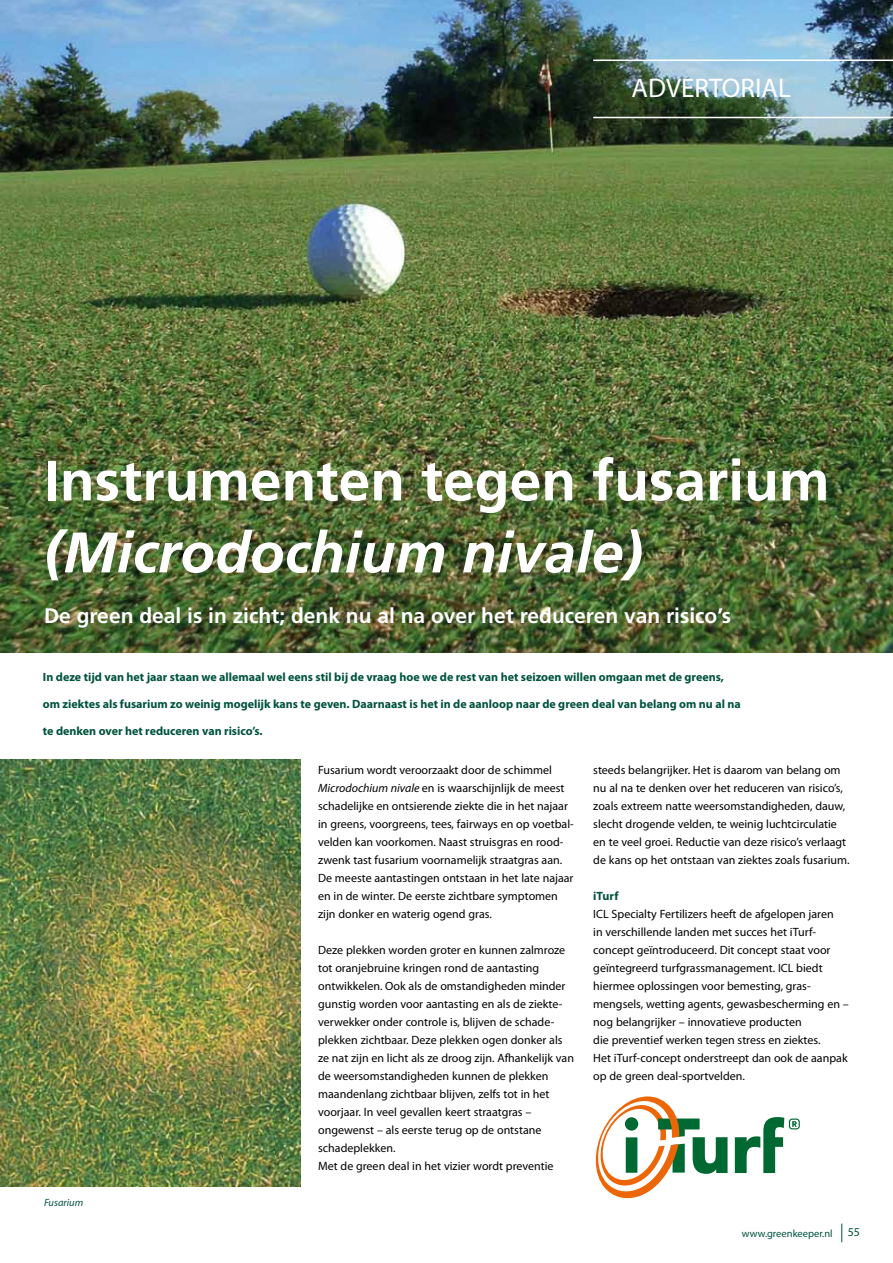
<style>
.page{position:relative;width:893px;height:1263px;background:#fff}
.page>*{position:absolute;margin:0;border:0;box-sizing:border-box;transform-origin:0 0}
.t1{font:700 57px "Frutiger";color:#fff}
.t2{font:italic 700 57px "Frutiger";color:#fff}
.t3{font:27px "Myriad Pro";color:#fff}
.t4{font:700 21px "Frutiger";color:#fff}
.t5{font:12px/18px "Myriad Pro";color:#000}
.t6{font:700 12px "Myriad Pro";color:#00533d}
.t7{font:12px "Myriad Pro";color:#00533d}
.t8{font:10.5px "Myriad Pro";color:#00533d}
.t9{font:italic 10.5px "Myriad Pro";color:#00533d}
.s1{font-style:italic}
</style>
<div class="page">
<svg style="left:841px;top:1223px;width:1px;height:19px"></svg>
<img style="left:0;top:0;width:893px;height:653px">
<hr style="left:593px;top:117px;width:300px;height:1px;background:#fff">
<hr style="left:593px;top:60px;width:300px;height:1px;background:#fff">
<img style="left:0;top:759px;width:300px;height:427px">
<svg style="left:735px;top:1117px;width:65px;height:56px"></svg>
<svg style="left:596px;top:1096px;width:131px;height:102px"></svg>
<h2 class="t3" style="left:632px;top:71px;width:161px">ADVERTORIAL</h2>
<h1 class="t1" style="left:44px;top:447px;width:787px">Instrumenten tegen fusarium</h1>
<h1 class="t2" style="left:44px;top:519px;width:600px">(Microdochium nivale)</h1>
<h3 class="t4" style="left:44px;top:603px;width:688px">De green deal is in zicht; denk nu al na over het reduceren van risico’s</h3>
<p class="t6" style="left:43px;top:669px;width:682px">In deze tijd van het jaar staan we allemaal wel eens stil bij de vraag hoe we de rest van het seizoen willen omgaan met de greens,</p>
<p class="t6" style="left:43px;top:696px;width:699px">om ziektes als fusarium zo weinig mogelijk kans te geven. Daarnaast is het in de aanloop naar de green deal van belang om nu al na</p>
<p class="t6" style="left:43px;top:723px;width:221px">te denken over het reduceren van risico’s.</p>
<p class="t9" style="left:44px;top:1196px;width:41px">Fusarium</p>
<p class="t5" style="left:318px;top:761px;width:257px">Fusarium wordt veroorzaakt door de schimmel <span class="s1">Microdochium nivale</span> en is waarschijnlijk de meest schadelijke en ontsierende ziekte die in het najaar in greens, voorgreens, tees, fairways en op voetbal&shy;velden kan voorkomen. Naast struisgras en rood&shy;zwenk tast fusarium voornamelijk straatgras aan.<br>De meeste aantastingen ontstaan in het late najaar en in de winter. De eerste zichtbare symptomen zijn donker en waterig ogend gras.</p>
<p class="t5" style="left:318px;top:941px;width:257px">Deze plekken worden groter en kunnen zalmroze tot oranjebruine kringen rond de aantasting ontwikkelen. Ook als de omstandigheden minder gunstig worden voor aantasting en als de ziekte&shy;verwekker onder controle is, blijven de schade&shy;plekken zichtbaar. Deze plekken ogen donker als ze nat zijn en licht als ze droog zijn. Afhankelijk van de weersomstandigheden kunnen de plekken maandenlang zichtbaar blijven, zelfs tot in het voorjaar. In veel gevallen keert straatgras – ongewenst – als eerste terug op de ontstane schadeplekken.<br>Met de green deal in het vizier wordt preventie</p>
<p class="t5" style="left:593px;top:761px;width:258px">steeds belangrijker. Het is daarom van belang om nu al na te denken over het reduceren van risico’s, zoals extreem natte weersomstandigheden, dauw, slecht drogende velden, te weinig luchtcirculatie en te veel groei. Reductie van deze risico’s verlaagt de kans op het ontstaan van ziektes zoals fusarium.</p>
<p class="t6" style="left:593px;top:888px;width:27px">iTurf</p>
<p class="t5" style="left:593px;top:905px;width:257px">ICL Specialty Fertilizers heeft de afgelopen jaren<br>in verschillende landen met succes het iTurf&shy;concept geïntroduceerd. Dit concept staat voor geïntegreerd turfgrassmanagement. ICL biedt hiermee oplossingen voor bemesting, gras&shy;mengsels, wetting agents, gewasbescherming en – nog belangrijker – innovatieve producten<br>die preventief werken tegen stress en ziektes.<br>Het iTurf-concept onderstreept dan ook de aanpak op de green deal-sportvelden.</p>
<p class="t8" style="left:742px;top:1227px;width:92px">www.greenkeeper.nl</p>
<p class="t7" style="left:848px;top:1224px;width:14px">55</p>
</div>
